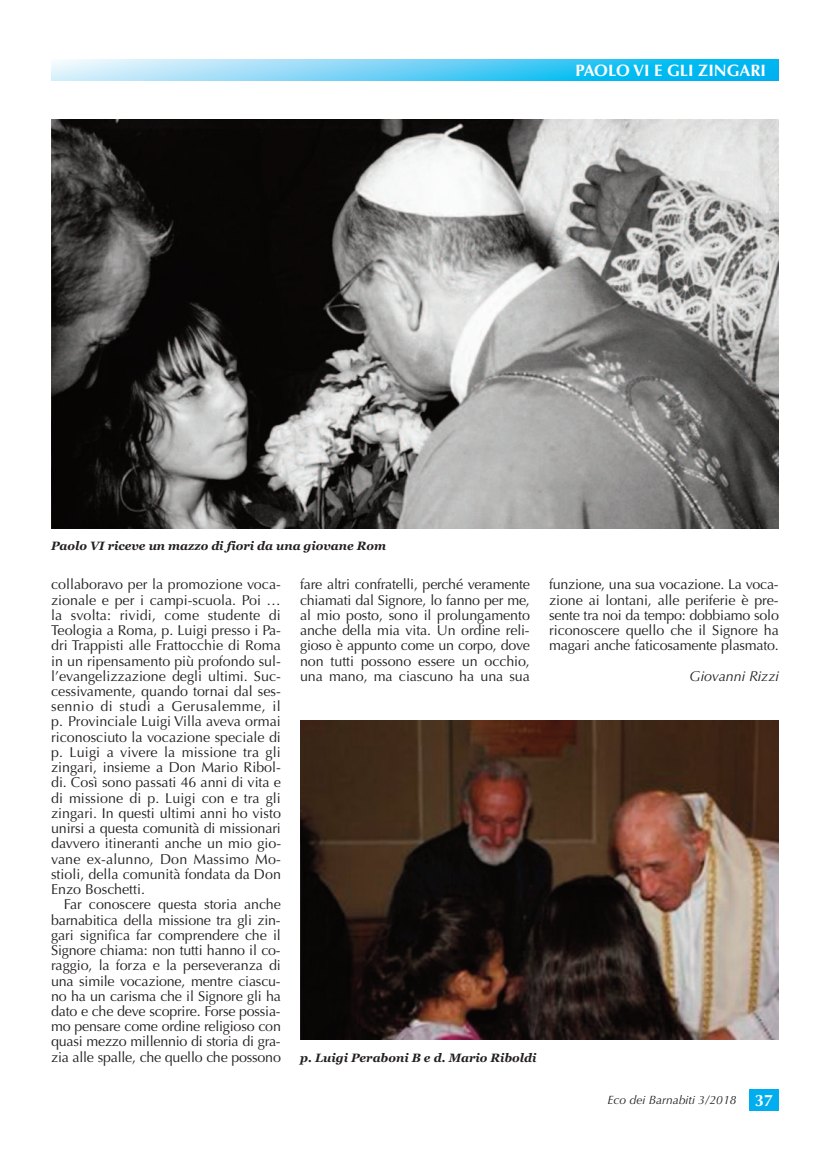
<style>
.page{position:relative;width:830px;height:1149px;background:#fff}
.page>*{position:absolute;margin:0;border:0;box-sizing:border-box;transform-origin:0 0}
.t1{font:700 16.5px "Optima";color:#fff}
.t2{font:14.25px/15.1px "Optima";letter-spacing:-.005em;color:#231f20;text-align:justify}
.t3{font:italic 14.25px "Optima";color:#231f20}
.t4{font:italic 700 12px "Georgia";color:#231f20}
.t5{font:italic 12px "Optima";color:#231f20}
.s1{font-weight:700;font-style:normal;font-size:16.5px;color:#fff}
</style>
<div class="page">
<svg style="left:51px;top:60px;width:727px;height:21px;background:#65d0f5"></svg>
<div style="left:748px;top:1089px;width:30px;height:21px;background:#00aeef"></div>
<img style="left:300px;top:720px;width:478px;height:318px">
<img style="left:51px;top:119px;width:727px;height:409px">
<p class="t4" style="left:51px;top:539px;width:336px">Paolo VI riceve un mazzo di fiori da una giovane Rom</p>
<p class="t1" style="left:575px;top:61px;width:192px">PAOLO VI E GLI ZINGARI</p>
<p class="t2" style="left:51px;top:577px;width:231px">collaboravo per la promozione voca&shy;zionale e per i campi-scuola. Poi … la svolta: rividi, come studente di Teologia a Roma, p. Luigi presso i Pa&shy;dri Trappisti alle Frattocchie di Roma in un ripensamento più profondo sul&shy;l’evangelizzazione degli ultimi. Suc&shy;cessivamente, quando tornai dal ses&shy;sennio di studi a Gerusalemme, il p. Provinciale Luigi Villa aveva ormai riconosciuto la vocazione speciale di p. Luigi a vivere la missione tra gli zingari, insieme a Don Mario Ribol&shy;di. Così sono passati 46 anni di vita e di missione di p. Luigi con e tra gli zingari. In questi ultimi anni ho visto unirsi a questa comunità di missionari davvero itineranti anche un mio gio&shy;vane ex-alunno, Don Massimo Mo&shy;stioli, della comunità fondata da Don Enzo Boschetti.</p>
<p class="t2" style="left:51px;top:896px;width:231px;text-indent:13px">Far conoscere questa storia anche barnabitica della missione tra gli zin&shy;gari significa far comprendere che il Signore chiama: non tutti hanno il co&shy;raggio, la forza e la perseveranza di una simile vocazione, mentre ciascu&shy;no ha un carisma che il Signore gli ha dato e che deve scoprire. Forse possia&shy;mo pensare come ordine religioso con quasi mezzo millennio di storia di gra&shy;zia alle spalle, che quello che possono</p>
<p class="t2" style="left:300px;top:577px;width:231px">fare altri confratelli, perché veramente chiamati dal Signore, lo fanno per me, al mio posto, sono il prolungamento anche della mia vita. Un ordine reli&shy;gioso è appunto come un corpo, dove non tutti possono essere un occhio, una mano, ma ciascuno ha una sua</p>
<p class="t2" style="left:549px;top:577px;width:231px">funzione, una sua vocazione. La voca&shy;zione ai lontani, alle periferie è pre&shy;sente tra noi da tempo: dobbiamo solo riconoscere quello che il Signore ha magari anche faticosamente plasmato.</p>
<p class="t3" style="left:689px;top:667px;width:91px">Giovanni Rizzi</p>
<p class="t4" style="left:300px;top:1050px;width:238px">p. Luigi Peraboni B e d. Mario Riboldi</p>
<p class="t5" style="left:607px;top:1092px;width:167px">Eco dei Barnabiti 3/2018 <span class="s1">37</span></p>
</div>
